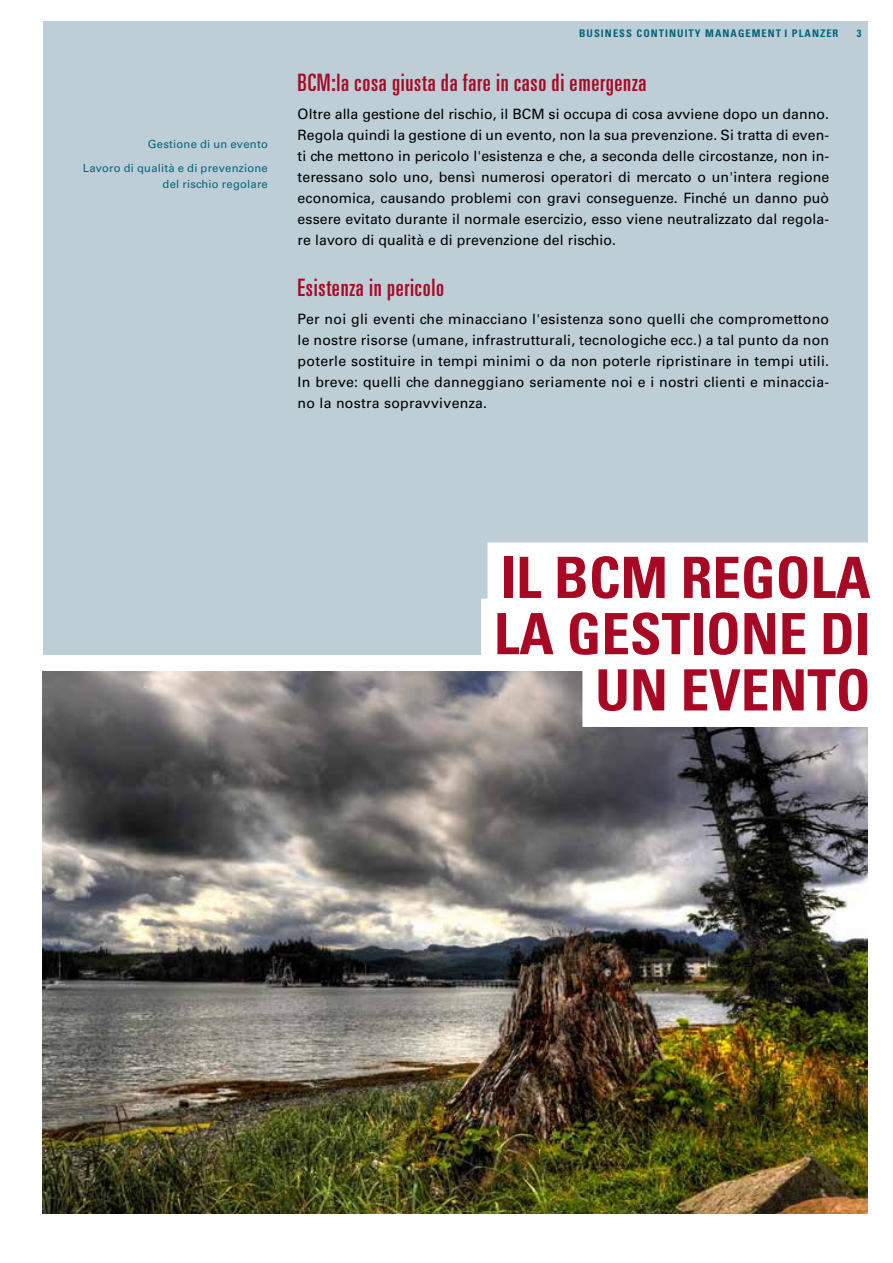
<style>
.page{position:relative;width:893px;height:1263px;background:#fff}
.page>*{position:absolute;margin:0;border:0;box-sizing:border-box;transform-origin:0 0}
.t1{font:700 condensed 57px/56.2px "Univers LT Std";color:#a70925;text-align:right}
.t2{font:ultra-condensed 24px "Univers";letter-spacing:.03em;color:#a70925}
.t3{font:14.25px/21px "Univers LT Std";letter-spacing:.01em;color:#000;text-align:justify}
.t4{font:11.25px/24px "Univers LT Std";letter-spacing:.02em;color:#00667b;text-align:right}
.t5{font:700 condensed 10.5px "Univers LT Std";letter-spacing:.1em;color:#00667b}
</style>
<div class="page">
<div style="left:43px;top:21px;width:824px;height:634px;background:#beced7"></div>
<img style="left:43px;top:672px;width:824px;height:542px">
<div style="left:488px;top:542px;width:383px;height:72px;background:#fff"></div>
<div style="left:481px;top:599px;width:390px;height:72px;background:#fff"></div>
<div style="left:582px;top:655px;width:289px;height:72px;background:#fff"></div>
<p class="t4" style="left:83px;top:132px;width:186px">Gestione di un evento<br>Lavoro di qualità e di prevenzione</p>
<p class="t4" style="left:163px;top:172px;width:107px">del rischio regolare</p>
<p class="t5" style="left:579px;top:26px;width:261px">BUSINESS CONTINUITY MANAGEMENT I PLANZER</p>
<p class="t5" style="left:857px;top:26px;width:6px">3</p>
<h2 class="t2" style="left:298px;top:69px;width:350px">BCM:la cosa giusta da fare in caso di emergenza</h2>
<p class="t3" style="left:298px;top:103px;width:533px">Oltre alla gestione del rischio, il BCM si occupa di cosa avviene dopo un danno.<br>Regola quindi la gestione di un evento, non la sua prevenzione. Si tratta di even&shy;ti che mettono in pericolo l'esistenza e che, a seconda delle circostanze, non in&shy;teressano solo uno, bensì numerosi operatori di mercato o un'intera regione economica, causando problemi con gravi conseguenze. Finché un danno può essere evitato durante il normale esercizio, esso viene neutralizzato dal regola&shy;re lavoro di qualità e di prevenzione del rischio.</p>
<h2 class="t2" style="left:298px;top:274px;width:148px">Esistenza in pericolo</h2>
<p class="t3" style="left:298px;top:308px;width:533px">Per noi gli eventi che minacciano l'esistenza sono quelli che compromettono le nostre risorse (umane, infrastrutturali, tecnologiche ecc.) a tal punto da non poterle sostituire in tempi minimi o da non poterle ripristinare in tempi utili.<br>In breve: quelli che danneggiano seriamente noi e i nostri clienti e minaccia&shy;no la nostra sopravvivenza.</p>
<h1 class="t1" style="left:494px;top:549px;width:378px">REGOLA<br>LA GESTIONE DI<br>UN EVENTO</h1>
<h1 class="t1" style="left:500px;top:549px;width:91px">IL BCM</h1>
</div>
